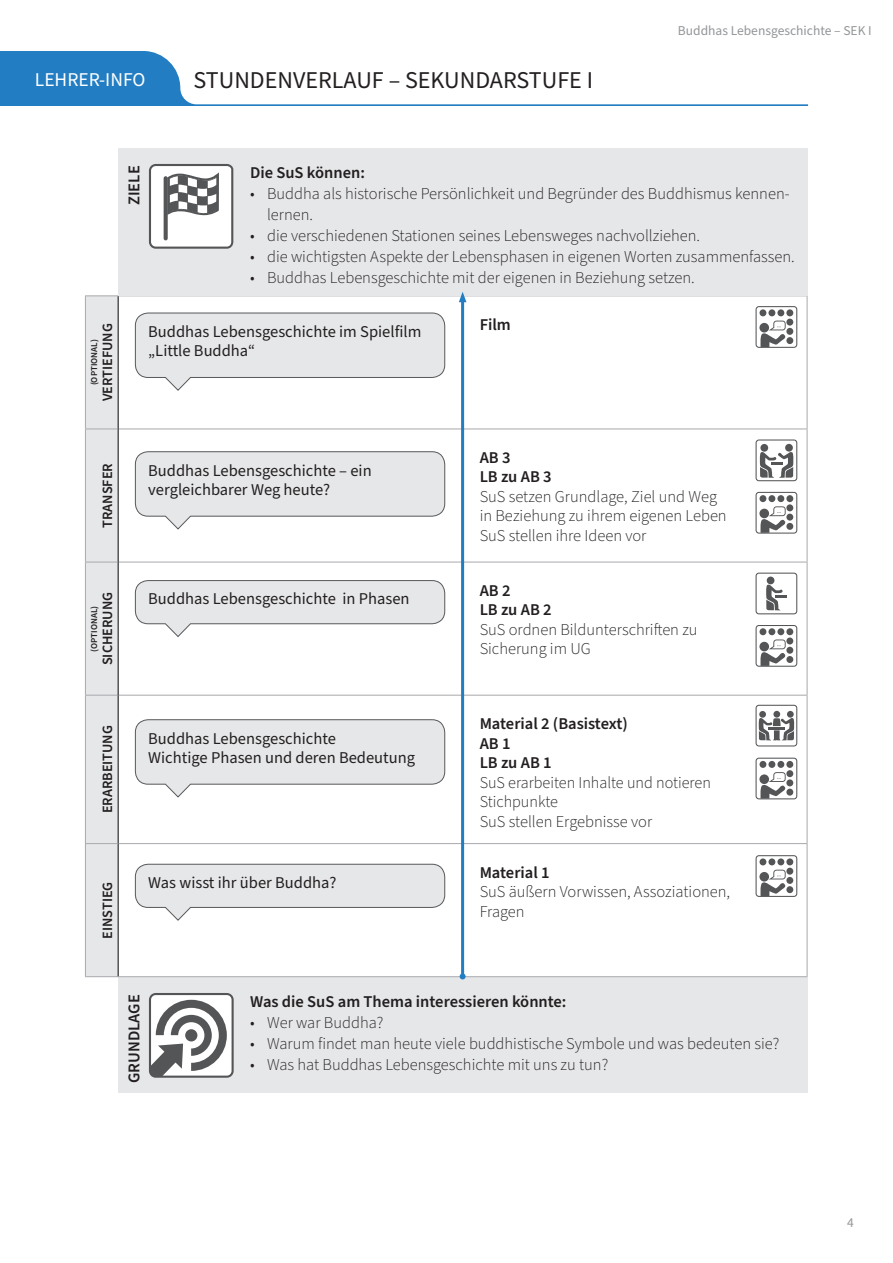
<style>
.page{position:relative;width:893px;height:1263px;background:#fff}
.page>*{position:absolute;margin:0;border:0;box-sizing:border-box;transform-origin:0 0}
.t1{font:24.15px "Source Sans Pro";color:#231f20}
.t2{font:19.5px "Source Sans Pro";color:#fff}
.t3{font:300 16.5px/19.5px "Source Sans Pro";color:#231f20}
.t4{font:16.5px/19.5px "Source Sans Pro";color:#231f20}
.t5{font:600 16.5px/19.5px "Source Sans Pro";color:#231f20}
.t6{font:600 14.25px "Source Sans Pro";color:#231f20}
.t7{font:13.5px "Source Sans Pro";color:#939598}
.t8{font:600 9px "Source Sans Pro";color:#231f20}
</style>
<div class="page">
<div style="left:118px;top:977px;width:690px;height:115px;background:#e6e7e9"></div>
<svg style="left:149px;top:993px;width:85px;height:85px"></svg>
<div style="left:86px;top:296px;width:31px;height:680px;background:#e6e7e9"></div>
<hr style="left:85px;top:295px;width:33px;height:1px;background:#a8a9ad">
<hr style="left:118px;top:295px;width:345px;height:1px;background:#a8a9ad">
<hr style="left:463px;top:295px;width:344px;height:1px;background:#a8a9ad">
<hr style="left:85px;top:429px;width:32px;height:1px;background:#a8a9ad">
<hr style="left:119px;top:429px;width:343px;height:1px;background:#a8a9ad">
<hr style="left:463px;top:429px;width:344px;height:1px;background:#a8a9ad">
<hr style="left:85px;top:562px;width:32px;height:1px;background:#a8a9ad">
<hr style="left:119px;top:562px;width:343px;height:1px;background:#a8a9ad">
<hr style="left:463px;top:562px;width:344px;height:1px;background:#a8a9ad">
<hr style="left:85px;top:695px;width:32px;height:1px;background:#a8a9ad">
<hr style="left:119px;top:695px;width:343px;height:1px;background:#a8a9ad">
<hr style="left:463px;top:695px;width:344px;height:1px;background:#a8a9ad">
<hr style="left:85px;top:843px;width:32px;height:1px;background:#a8a9ad">
<hr style="left:119px;top:843px;width:343px;height:1px;background:#a8a9ad">
<hr style="left:463px;top:843px;width:344px;height:1px;background:#a8a9ad">
<hr style="left:85px;top:976px;width:33px;height:1px;background:#a8a9ad">
<hr style="left:118px;top:976px;width:345px;height:1px;background:#a8a9ad">
<hr style="left:463px;top:976px;width:344px;height:1px;background:#a8a9ad">
<hr style="left:117px;top:296px;width:2px;height:133px;background:#545557">
<hr style="left:117px;top:429px;width:2px;height:133px;background:#545557">
<hr style="left:117px;top:562px;width:2px;height:133px;background:#545557">
<hr style="left:117px;top:695px;width:2px;height:148px;background:#545557">
<hr style="left:117px;top:843px;width:2px;height:133px;background:#545557">
<hr style="left:807px;top:296px;width:1px;height:133px;background:#a8a9ad">
<hr style="left:807px;top:429px;width:1px;height:133px;background:#a8a9ad">
<hr style="left:807px;top:562px;width:1px;height:133px;background:#a8a9ad">
<hr style="left:807px;top:695px;width:1px;height:148px;background:#a8a9ad">
<hr style="left:807px;top:844px;width:1px;height:132px;background:#a8a9ad">
<hr style="left:85px;top:296px;width:1px;height:133px;background:#a8a9ad">
<hr style="left:85px;top:429px;width:1px;height:133px;background:#a8a9ad">
<hr style="left:85px;top:562px;width:1px;height:133px;background:#a8a9ad">
<hr style="left:85px;top:695px;width:1px;height:148px;background:#a8a9ad">
<hr style="left:85px;top:844px;width:1px;height:132px;background:#a8a9ad">
<svg style="left:135px;top:313px;width:310px;height:78px"></svg>
<svg style="left:135px;top:451px;width:310px;height:78px"></svg>
<svg style="left:135px;top:580px;width:310px;height:57px"></svg>
<svg style="left:135px;top:719px;width:310px;height:78px"></svg>
<svg style="left:135px;top:864px;width:310px;height:56px"></svg>
<svg style="left:0;top:51px;width:808px;height:55px"></svg>
<svg style="left:756px;top:573px;width:41px;height:41px"></svg>
<svg style="left:756px;top:439px;width:41px;height:42px"></svg>
<svg style="left:756px;top:705px;width:41px;height:41px"></svg>
<svg style="left:756px;top:758px;width:41px;height:41px"></svg>
<div style="left:759px;top:761px;width:7px;height:7px;background:#545557;border-radius:50%"></div>
<div style="left:768px;top:761px;width:7px;height:7px;background:#545557;border-radius:50%"></div>
<div style="left:777px;top:761px;width:7px;height:7px;background:#545557;border-radius:50%"></div>
<div style="left:786px;top:761px;width:7px;height:7px;background:#545557;border-radius:50%"></div>
<div style="left:786px;top:770px;width:7px;height:7px;background:#545557;border-radius:50%"></div>
<div style="left:786px;top:779px;width:7px;height:7px;background:#545557;border-radius:50%"></div>
<div style="left:786px;top:789px;width:7px;height:7px;background:#545557;border-radius:50%"></div>
<svg style="left:756px;top:855px;width:41px;height:42px"></svg>
<div style="left:759px;top:858px;width:7px;height:7px;background:#545557;border-radius:50%"></div>
<div style="left:768px;top:858px;width:7px;height:7px;background:#545557;border-radius:50%"></div>
<div style="left:777px;top:858px;width:7px;height:7px;background:#545557;border-radius:50%"></div>
<div style="left:786px;top:858px;width:7px;height:7px;background:#545557;border-radius:50%"></div>
<div style="left:786px;top:868px;width:7px;height:7px;background:#545557;border-radius:50%"></div>
<div style="left:786px;top:877px;width:7px;height:7px;background:#545557;border-radius:50%"></div>
<div style="left:786px;top:886px;width:7px;height:7px;background:#545557;border-radius:50%"></div>
<svg style="left:756px;top:625px;width:41px;height:42px"></svg>
<div style="left:759px;top:628px;width:7px;height:7px;background:#545557;border-radius:50%"></div>
<div style="left:768px;top:628px;width:7px;height:7px;background:#545557;border-radius:50%"></div>
<div style="left:777px;top:628px;width:7px;height:7px;background:#545557;border-radius:50%"></div>
<div style="left:786px;top:628px;width:7px;height:7px;background:#545557;border-radius:50%"></div>
<div style="left:786px;top:637px;width:7px;height:7px;background:#545557;border-radius:50%"></div>
<div style="left:786px;top:647px;width:7px;height:7px;background:#545557;border-radius:50%"></div>
<div style="left:786px;top:656px;width:7px;height:7px;background:#545557;border-radius:50%"></div>
<svg style="left:756px;top:492px;width:41px;height:42px"></svg>
<div style="left:759px;top:495px;width:7px;height:7px;background:#545557;border-radius:50%"></div>
<div style="left:768px;top:495px;width:7px;height:7px;background:#545557;border-radius:50%"></div>
<div style="left:777px;top:495px;width:7px;height:7px;background:#545557;border-radius:50%"></div>
<div style="left:786px;top:495px;width:7px;height:7px;background:#545557;border-radius:50%"></div>
<div style="left:786px;top:504px;width:7px;height:7px;background:#545557;border-radius:50%"></div>
<div style="left:786px;top:514px;width:7px;height:7px;background:#545557;border-radius:50%"></div>
<div style="left:786px;top:523px;width:7px;height:7px;background:#545557;border-radius:50%"></div>
<svg style="left:756px;top:306px;width:41px;height:42px"></svg>
<div style="left:759px;top:309px;width:7px;height:7px;background:#545557;border-radius:50%"></div>
<div style="left:768px;top:309px;width:7px;height:7px;background:#545557;border-radius:50%"></div>
<div style="left:777px;top:309px;width:7px;height:7px;background:#545557;border-radius:50%"></div>
<div style="left:786px;top:309px;width:7px;height:7px;background:#545557;border-radius:50%"></div>
<div style="left:786px;top:319px;width:7px;height:7px;background:#545557;border-radius:50%"></div>
<div style="left:786px;top:328px;width:7px;height:7px;background:#545557;border-radius:50%"></div>
<div style="left:786px;top:337px;width:7px;height:7px;background:#545557;border-radius:50%"></div>
<div style="left:118px;top:148px;width:690px;height:147px;background:#e6e7e9"></div>
<svg style="left:149px;top:164px;width:84px;height:85px"></svg>
<hr style="left:461px;top:300px;width:3px;height:676px;background:#227dc2">
<svg style="left:460px;top:973px;width:6px;height:6px"></svg>
<svg style="left:459px;top:292px;width:7px;height:10px"></svg>
<p class="t2" style="left:35px;top:66px;width:112px">LEHRER-INFO</p>
<h1 class="t1" style="left:193px;top:63px;width:401px">STUNDENVERLAUF – SEKUNDARSTUFE I</h1>
<p class="t7" style="left:678px;top:22px;width:195px">Buddhas Lebensgeschichte – SEK I</p>
<p class="t5" style="left:125px;top:205px;width:41px;rotate:-90deg">ZIELE</p>
<p class="t5" style="left:250px;top:163px;width:116px">Die SuS können:</p>
<p class="t3" style="left:267px;top:183px;width:524px;line-height:21px;text-indent:-17px">• Buddha als historische Persönlichkeit und Begründer des Buddhismus kennen&shy;lernen.</p>
<p class="t3" style="left:250px;top:226px;width:452px">• die verschiedenen Stationen seines Lebensweges nachvollziehen.</p>
<p class="t3" style="left:250px;top:247px;width:546px">• die wichtigsten Aspekte der Lebensphasen in eigenen Worten zusammenfassen.</p>
<p class="t3" style="left:250px;top:268px;width:446px">• Buddhas Lebensgeschichte mit der eigenen in Beziehung setzen.</p>
<p class="t6" style="left:98px;top:401px;width:80px;rotate:-90deg">VERTIEFUNG</p>
<p class="t4" style="left:148px;top:322px;width:275px">Buddhas Lebensgeschichte im Spielfilm „Little Buddha“</p>
<p class="t8" style="left:88px;top:385px;width:48px;rotate:-90deg">(OPTIONAL)</p>
<p class="t5" style="left:480px;top:315px;width:33px">Film</p>
<p class="t6" style="left:98px;top:528px;width:66px;rotate:-90deg">TRANSFER</p>
<p class="t4" style="left:148px;top:461px;width:225px">Buddhas Lebensgeschichte – ein vergleichbarer Weg heute?</p>
<p class="t5" style="left:480px;top:448px;width:74px">AB 3<br>LB zu AB 3</p>
<p class="t3" style="left:480px;top:487px;width:249px">SuS setzen Grundlage, Ziel und Weg in Beziehung zu ihrem eigenen Leben<br>SuS stellen ihre Ideen vor</p>
<p class="t6" style="left:98px;top:665px;width:75px;rotate:-90deg">SICHERUNG</p>
<p class="t4" style="left:148px;top:590px;width:263px">Buddhas Lebensgeschichte in Phasen</p>
<p class="t5" style="left:480px;top:581px;width:74px">AB 2<br>LB zu AB 2</p>
<p class="t8" style="left:88px;top:652px;width:48px;rotate:-90deg">(OPTIONAL)</p>
<p class="t3" style="left:480px;top:620px;width:219px">SuS ordnen Bildunterschriften zu<br>Sicherung im UG</p>
<p class="t6" style="left:98px;top:813px;width:90px;rotate:-90deg">ERARBEITUNG</p>
<p class="t4" style="left:148px;top:729px;width:268px">Buddhas Lebensgeschichte<br>Wichtige Phasen und deren Bedeutung</p>
<p class="t6" style="left:98px;top:939px;width:59px;rotate:-90deg">EINSTIEG</p>
<p class="t4" style="left:148px;top:873px;width:190px">Was wisst ihr über Buddha?</p>
<p class="t5" style="left:480px;top:714px;width:150px">Material 2 (Basistext)<br>AB 1<br>LB zu AB 1</p>
<p class="t3" style="left:480px;top:773px;width:233px">SuS erarbeiten Inhalte und notieren<br>Stichpunkte<br>SuS stellen Ergebnisse vor</p>
<p class="t5" style="left:480px;top:863px;width:71px">Material 1</p>
<p class="t3" style="left:480px;top:882px;width:252px">SuS äußern Vorwissen, Assoziationen,<br>Fragen</p>
<p class="t5" style="left:125px;top:1083px;width:90px;rotate:-90deg">GRUNDLAGE</p>
<p class="t5" style="left:250px;top:992px;width:318px">Was die SuS am Thema interessieren könnte:</p>
<p class="t3" style="left:250px;top:1013px;width:135px">• Wer war Buddha?</p>
<p class="t3" style="left:250px;top:1034px;width:531px">• Warum findet man heute viele buddhistische Symbole und was bedeuten sie?</p>
<p class="t3" style="left:250px;top:1055px;width:360px">• Was hat Buddhas Lebensgeschichte mit uns zu tun?</p>
<p class="t7" style="left:847px;top:1213px;width:8px">4</p>
</div>
